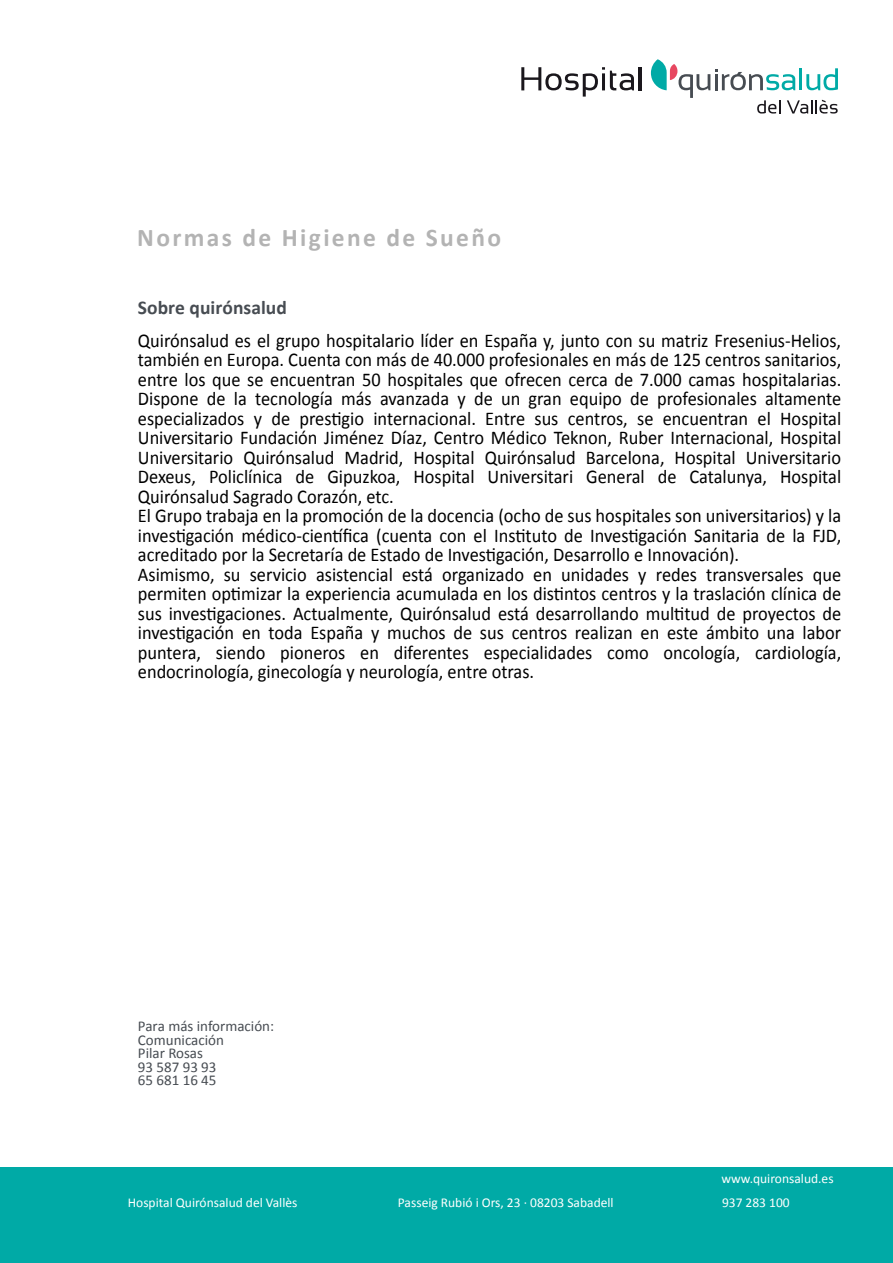
<style>
.page{position:relative;width:893px;height:1263px;background:#fff}
.page>*{position:absolute;margin:0;border:0;box-sizing:border-box;transform-origin:0 0}
.t1{font:700 25.5px "Calibri";letter-spacing:.09em;color:rgb(0 0 0/.3)}
.t2{font:19.5px/19.5px "Calibri";color:#000;scale:.94 1}
.t3{font:700 19.5px "Calibri";letter-spacing:.005em;color:#474c52}
.t4{font:15px/13.5px "Calibri";color:#474c52}
.t5{font:13.5px "Calibri";color:#fff}
</style>
<div class="page">
<div style="left:0;top:1167px;width:893px;height:96px;background:#00aaa6"></div>
<svg style="left:521px;top:67px;width:113px;height:30px"></svg>
<hr style="left:639px;top:67px;width:3px;height:23px;background:#1a171c">
<svg style="left:651px;top:59px;width:187px;height:55px"></svg>
<h1 class="t1" style="left:137px;top:221px;width:365px">Normas de Higiene de Sueño</h1>
<p class="t3" style="left:138px;top:295px;width:151px">Sobre quirónsalud</p>
<p class="t2" style="left:138px;top:330px;width:750px">Quirónsalud es el grupo hospitalario líder en España y, junto con su matriz Fresenius-Helios, también en Europa. Cuenta con más de 40.000 profesionales en más de 125 centros sanitarios, entre los que se encuentran 50 hospitales que ofrecen cerca de 7.000 camas hospitalarias.<br>Dispone de la tecnología más avanzada y de un gran equipo de profesionales altamente especializados y de prestigio internacional. Entre sus centros, se encuentran el Hospital Universitario Fundación Jiménez Díaz, Centro Médico Teknon, Ruber Internacional, Hospital Universitario Quirónsalud Madrid, Hospital Quirónsalud Barcelona, Hospital Universitario Dexeus, Policlínica de Gipuzkoa, Hospital Universitari General de Catalunya, Hospital Quirónsalud Sagrado Corazón, etc.<br>El Grupo trabaja en la promoción de la docencia (ocho de sus hospitales son universitarios) y la investigación médico-científica (cuenta con el Instituto de Investigación Sanitaria de la FJD, acreditado por la Secretaría de Estado de Investigación, Desarrollo e Innovación).<br>Asimismo, su servicio asistencial está organizado en unidades y redes transversales que permiten optimizar la experiencia acumulada en los distintos centros y la traslación clínica de sus investigaciones. Actualmente, Quirónsalud está desarrollando multitud de proyectos de investigación en toda España y muchos de sus centros realizan en este ámbito una labor puntera, siendo pioneros en diferentes especialidades como oncología, cardiología, endocrinología, ginecología y neurología, entre otras.</p>
<p class="t4" style="left:138px;top:1019px;width:138px">Para más información:<br>Comunicación<br>Pilar Rosas<br>93 587 93 93<br>65 681 16 45</p>
<p class="t5" style="left:721px;top:1170px;width:114px">www.quironsalud.es</p>
<p class="t5" style="left:128px;top:1194px;width:171px">Hospital Quirónsalud del Vallès</p>
<p class="t5" style="left:398px;top:1194px;width:217px">Passeig Rubió i Ors, 23 · 08203 Sabadell</p>
<p class="t5" style="left:722px;top:1194px;width:69px">937 283 100</p>
</div>
